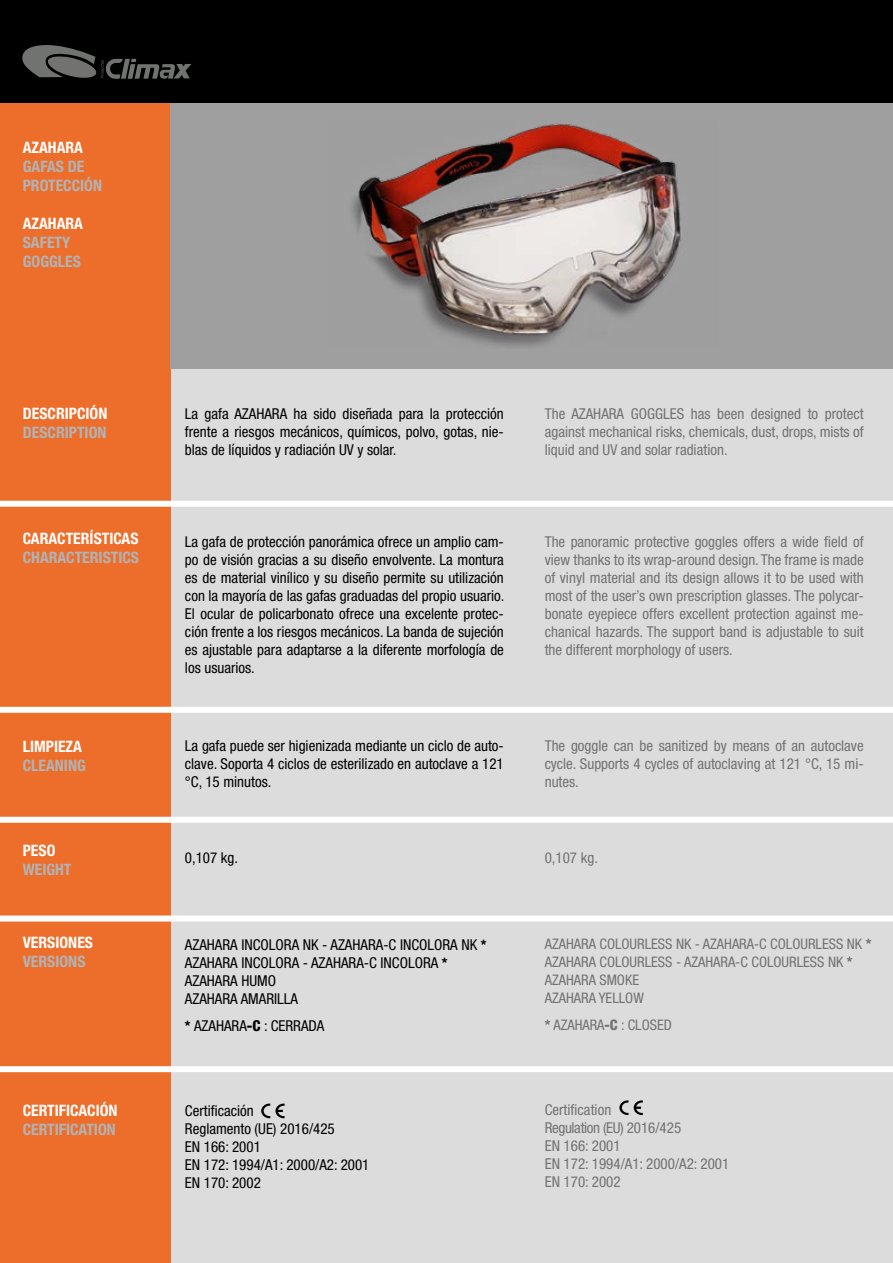
<style>
.page{position:relative;width:893px;height:1263px;background:#fff}
.page>*{position:absolute;margin:0;border:0;box-sizing:border-box;transform-origin:0 0}
.t1{font:700 condensed 15.75px/18.9px "Helvetica Neue LT Std";color:#b1b3b6}
.t2{font:700 condensed 15.75px "Helvetica Neue LT Std";color:#fff}
.t3{font:condensed 15px/18px "Helvetica Neue LT Std";color:#000;text-align:justify}
.t4{font:condensed 15px/18px "Helvetica Neue LT Std";color:#707370;text-align:justify}
.t5{font:condensed 14.55px/18px "Helvetica Neue LT Std";color:#707370}
.s1{font-weight:700;font-size:14.55px}
.s2{font-weight:800}
.s3{font-weight:700}
</style>
<div class="page">
<div style="left:157px;top:96px;width:736px;height:1167px;background:#dcdcdc"></div>
<div style="left:0;top:101px;width:170px;height:1162px;background:#ed6e2a"></div>
<div style="left:0;top:501px;width:893px;height:6px;background:#fff"></div>
<svg style="left:619px;top:1100px;width:9px;height:15px"></svg>
<svg style="left:634px;top:1100px;width:9px;height:15px"></svg>
<svg style="left:261px;top:1103px;width:24px;height:15px"></svg>
<div style="left:170px;top:99px;width:723px;height:270px;background:#9f9f9f"></div>
<div style="left:0;top:0;width:893px;height:102px;background:#000"></div>
<svg style="left:22px;top:45px;width:170px;height:34px"></svg>
<img style="left:352px;top:124px;width:329px;height:223px">
<div style="left:0;top:707px;width:893px;height:6px;background:#fff"></div>
<div style="left:0;top:915px;width:893px;height:6px;background:#fff"></div>
<div style="left:0;top:1066px;width:893px;height:6px;background:#fff"></div>
<div style="left:0;top:817px;width:893px;height:6px;background:#fff"></div>
<p class="t2" style="left:23px;top:138px;width:62px">AZAHARA</p>
<p class="t1" style="left:23px;top:157px;width:81px">GAFAS DE<br>PROTECCIÓN</p>
<p class="t2" style="left:23px;top:214px;width:62px">AZAHARA</p>
<p class="t1" style="left:23px;top:232px;width:60px">SAFETY<br>GOGGLES</p>
<p class="t2" style="left:23px;top:404px;width:86px">DESCRIPCIÓN</p>
<p class="t1" style="left:23px;top:423px;width:85px">DESCRIPTION</p>
<p class="t3" style="left:185px;top:404px;width:320px">La gafa AZAHARA ha sido diseñada para la protección frente a riesgos mecánicos, químicos, polvo, gotas, nie&shy;blas de líquidos y radiación UV y solar.</p>
<p class="t4" style="left:545px;top:404px;width:320px">The AZAHARA GOGGLES has been designed to protect against mechanical risks, chemicals, dust, drops, mists of liquid and UV and solar radiation.</p>
<p class="t2" style="left:23px;top:529px;width:117px">CARACTERÍSTICAS</p>
<p class="t1" style="left:23px;top:548px;width:118px">CHARACTERISTICS</p>
<p class="t3" style="left:185px;top:532px;width:321px">La gafa de protección panorámica ofrece un amplio cam&shy;po de visión gracias a su diseño envolvente. La montura es de material vinílico y su diseño permite su utilización con la mayoría de las gafas graduadas del propio usuario.<br>El ocular de policarbonato ofrece una excelente protec&shy;ción frente a los riesgos mecánicos. La banda de sujeción es ajustable para adaptarse a la diferente morfología de los usuarios.</p>
<p class="t4" style="left:545px;top:532px;width:320px">The panoramic protective goggles offers a wide field of view thanks to its wrap-around design. The frame is made of vinyl material and its design allows it to be used with most of the user’s own prescription glasses. The polycar&shy;bonate eyepiece offers excellent protection against me&shy;chanical hazards. The support band is adjustable to suit the different morphology of users.</p>
<p class="t2" style="left:23px;top:737px;width:61px">LIMPIEZA</p>
<p class="t1" style="left:23px;top:756px;width:64px">CLEANING</p>
<p class="t3" style="left:185px;top:737px;width:320px">La gafa puede ser higienizada mediante un ciclo de auto&shy;clave. Soporta 4 ciclos de esterilizado en autoclave a 121 °C, 15 minutos.</p>
<p class="t4" style="left:545px;top:737px;width:320px">The goggle can be sanitized by means of an autoclave cycle. Supports 4 cycles of autoclaving at 121 °C, 15 mi&shy;nutes.</p>
<p class="t2" style="left:23px;top:840px;width:34px">PESO</p>
<p class="t1" style="left:23px;top:859px;width:50px">WEIGHT</p>
<p class="t3" style="left:185px;top:848px;width:55px">0,107 kg.</p>
<p class="t4" style="left:545px;top:848px;width:55px">0,107 kg.</p>
<p class="t2" style="left:23px;top:932px;width:72px">VERSIONES</p>
<p class="t1" style="left:23px;top:951px;width:64px">VERSIONS</p>
<p class="t3" style="left:185px;top:935px;width:303px;text-align:left">AZAHARA INCOLORA NK - AZAHARA-C INCOLORA NK <span class="s1">*<br></span>AZAHARA INCOLORA - AZAHARA-C INCOLORA <span class="s1">*<br></span>AZAHARA HUMO<br>AZAHARA AMARILLA</p>
<p class="t3" style="left:185px;top:1016px;width:141px"><span class="s1">*</span> AZAHARA<span class="s2">-C</span> : CERRADA</p>
<p class="t5" style="left:545px;top:935px;width:328px">AZAHARA COLOURLESS NK - AZAHARA-C COLOURLESS NK <span class="s3">*<br></span>AZAHARA COLOURLESS - AZAHARA-C COLOURLESS NK <span class="s3">*<br></span>AZAHARA SMOKE<br>AZAHARA YELLOW</p>
<p class="t5" style="left:545px;top:1016px;width:129px"><span class="s3">*</span> AZAHARA<span class="s2">-C</span> : CLOSED</p>
<p class="t2" style="left:23px;top:1101px;width:96px">CERTIFICACIÓN</p>
<p class="t1" style="left:23px;top:1120px;width:94px">CERTIFICATION</p>
<p class="t3" style="left:185px;top:1101px;width:186px;text-align:left">Certificación<br>Reglamento (UE) 2016/425<br>EN 166: 2001<br>EN 172: 1994/A1: 2000/A2: 2001<br>EN 170: 2002</p>
<p class="t4" style="left:545px;top:1100px;width:186px;text-align:left">Certification<br>Regulation (EU) 2016/425<br>EN 166: 2001<br>EN 172: 1994/A1: 2000/A2: 2001<br>EN 170: 2002</p>
</div>
